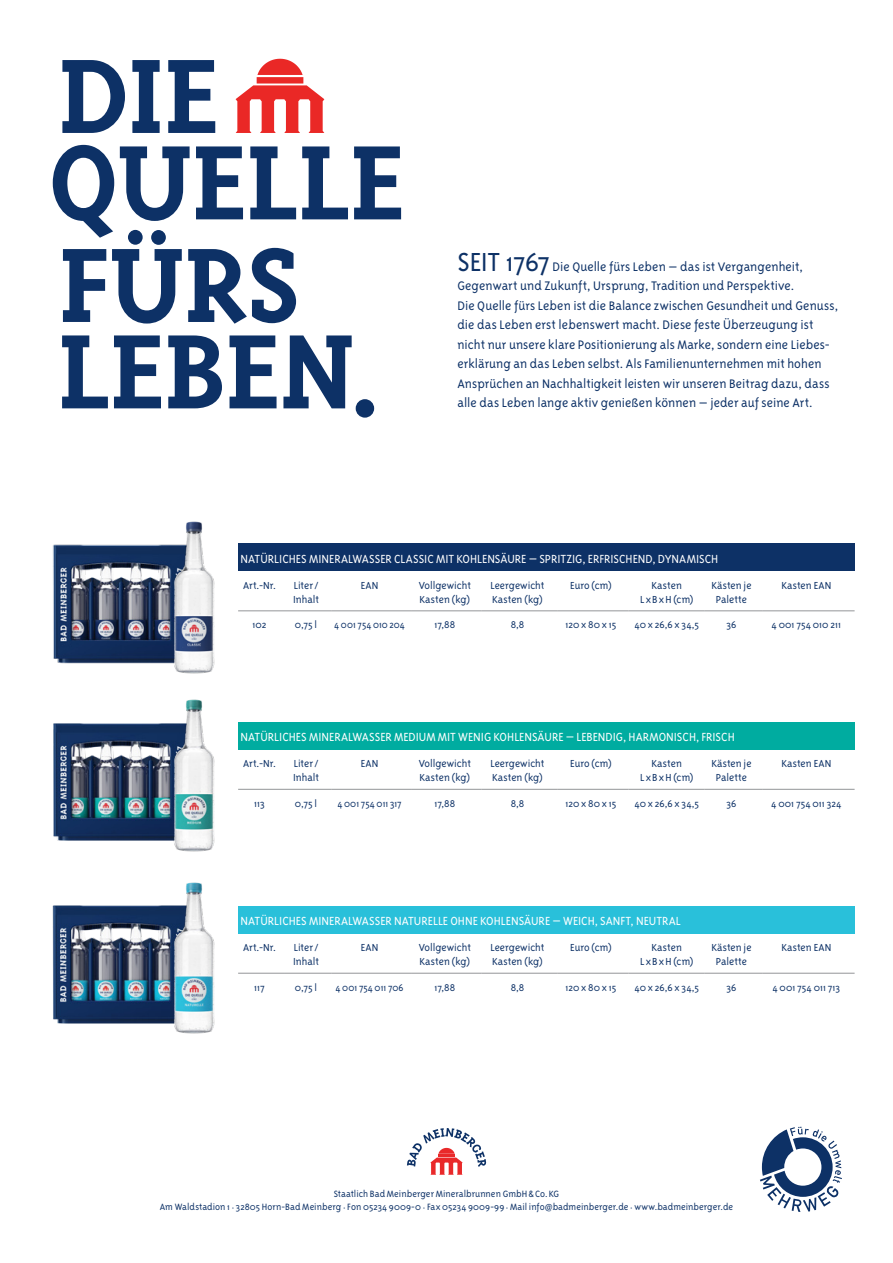
<style>
.page{position:relative;width:893px;height:1263px;background:#fff}
.page>*{position:absolute;margin:0;border:0;box-sizing:border-box;transform-origin:0 0}
.t1{font:300 14.25px/19.5px "Triplex Sans OT";letter-spacing:.005em;color:#0d3166}
.t2{font:300 13.5px "Triplex Sans OT";color:#fff}
.t3{font:300 11.7px/14.2px "Triplex Sans OT";color:#0d3166}
.t4{font:300 11.7px/14.2px "Triplex Sans OT";letter-spacing:.025em;color:#0d3166;text-align:center}
.t5{font:300 11.25px "Triplex Sans OT";letter-spacing:.005em;color:#0d3166}
.t6{font:300 11.25px "Triplex Sans OT";letter-spacing:.005em;color:#0d3166;scale:.95 1}
.t7{font:300 11.25px "Triplex Sans OT";letter-spacing:.005em;color:#0d3166;scale:.94 1}
.t8{font:300 10.5px "Triplex Sans OT";letter-spacing:.005em;color:#0d3166}
.s1{font-size:30px}
</style>
<div class="page">
<div style="left:238px;top:543px;width:617px;height:28px;background:#0d3166"></div>
<hr style="left:238px;top:610px;width:47px;height:1px;background:#939598">
<hr style="left:285px;top:610px;width:46px;height:1px;background:#939598">
<hr style="left:331px;top:610px;width:81px;height:1px;background:#939598">
<hr style="left:412px;top:610px;width:70px;height:1px;background:#939598">
<hr style="left:482px;top:610px;width:75px;height:1px;background:#939598">
<hr style="left:557px;top:610px;width:72px;height:1px;background:#939598">
<hr style="left:629px;top:610px;width:76px;height:1px;background:#939598">
<hr style="left:705px;top:610px;width:57px;height:1px;background:#939598">
<hr style="left:762px;top:610px;width:93px;height:1px;background:#939598">
<div style="left:238px;top:722px;width:617px;height:27px;background:#00aca0"></div>
<hr style="left:238px;top:789px;width:47px;height:1px;background:#939598">
<hr style="left:285px;top:789px;width:46px;height:1px;background:#939598">
<hr style="left:331px;top:789px;width:81px;height:1px;background:#939598">
<hr style="left:412px;top:789px;width:70px;height:1px;background:#939598">
<hr style="left:482px;top:789px;width:75px;height:1px;background:#939598">
<hr style="left:557px;top:789px;width:72px;height:1px;background:#939598">
<hr style="left:629px;top:789px;width:76px;height:1px;background:#939598">
<hr style="left:705px;top:789px;width:57px;height:1px;background:#939598">
<hr style="left:762px;top:789px;width:93px;height:1px;background:#939598">
<div style="left:238px;top:906px;width:617px;height:27px;background:#29c0da"></div>
<hr style="left:238px;top:973px;width:47px;height:1px;background:#939598">
<hr style="left:285px;top:973px;width:46px;height:1px;background:#939598">
<hr style="left:331px;top:973px;width:81px;height:1px;background:#939598">
<hr style="left:412px;top:973px;width:70px;height:1px;background:#939598">
<hr style="left:482px;top:973px;width:75px;height:1px;background:#939598">
<hr style="left:557px;top:973px;width:72px;height:1px;background:#939598">
<hr style="left:629px;top:973px;width:76px;height:1px;background:#939598">
<hr style="left:705px;top:973px;width:57px;height:1px;background:#939598">
<hr style="left:762px;top:973px;width:93px;height:1px;background:#939598">
<img style="left:52px;top:544px;width:108px;height:120px">
<img style="left:53px;top:723px;width:107px;height:118px">
<img style="left:52px;top:905px;width:108px;height:119px">
<img style="left:160px;top:521px;width:55px;height:153px">
<img style="left:160px;top:699px;width:55px;height:153px">
<img style="left:160px;top:882px;width:55px;height:152px">
<svg style="left:407px;top:1128px;width:79px;height:47px"></svg>
<svg style="left:235px;top:85px;width:89px;height:48px"></svg>
<div style="left:257px;top:77px;width:46px;height:7px;background:#ea2826"></div>
<svg style="left:257px;top:59px;width:46px;height:16px"></svg>
<div style="left:356px;top:399px;width:18px;height:19px;background:#0d3166;border-radius:50%"></div>
<svg style="left:62px;top:60px;width:63px;height:73px"></svg>
<svg style="left:132px;top:60px;width:28px;height:73px"></svg>
<svg style="left:168px;top:60px;width:47px;height:73px"></svg>
<svg style="left:302px;top:146px;width:46px;height:73px"></svg>
<svg style="left:354px;top:146px;width:47px;height:73px"></svg>
<svg style="left:53px;top:145px;width:243px;height:179px"></svg>
<svg style="left:62px;top:335px;width:46px;height:73px"></svg>
<svg style="left:114px;top:335px;width:47px;height:73px"></svg>
<svg style="left:168px;top:335px;width:54px;height:73px"></svg>
<svg style="left:230px;top:335px;width:47px;height:73px"></svg>
<svg style="left:283px;top:335px;width:69px;height:73px"></svg>
<svg style="left:760px;top:1127px;width:82px;height:85px"></svg>
<p class="t1" style="left:457px;top:257px;width:382px"><span class="s1">SEIT 1767</span> Die Quelle fürs Leben – das ist Vergangenheit, Gegenwart und Zukunft, Ursprung, Tradition und Perspektive.<br>Die Quelle fürs Leben ist die Balance zwischen Gesundheit und Genuss, die das Leben erst lebenswert macht. Diese feste Überzeugung ist nicht nur unsere klare Positionierung als Marke, sondern eine Liebes&shy;erklärung an das Leben selbst. Als Familienunternehmen mit hohen Ansprüchen an Nachhaltigkeit leisten wir unseren Beitrag dazu, dass alle das Leben lange aktiv genießen können – jeder auf seine Art.</p>
<p class="t2" style="left:240px;top:552px;width:479px">NATÜRLICHES MINERALWASSER CLASSIC MIT KOHLENSÄURE – SPRITZIG, ERFRISCHEND, DYNAMISCH</p>
<p class="t3" style="left:243px;top:578px;width:35px">Art.-Nr.</p>
<p class="t3" style="left:293px;top:578px;width:27px">Liter/<br>Inhalt</p>
<p class="t3" style="left:361px;top:578px;width:19px">EAN</p>
<p class="t3" style="left:419px;top:578px;width:54px">Vollgewicht<br>Kasten (kg)</p>
<p class="t3" style="left:490px;top:578px;width:55px">Leergewicht<br>Kasten (kg)</p>
<p class="t3" style="left:570px;top:578px;width:43px">Euro (cm)</p>
<p class="t4" style="left:640px;top:578px;width:55px">Kasten<br>LxBxH (cm)</p>
<p class="t3" style="left:711px;top:578px;width:42px;text-align:center">Kästen je<br>Palette</p>
<p class="t3" style="left:781px;top:578px;width:51px">Kasten EAN</p>
<p class="t5" style="left:253px;top:619px;width:15px">102</p>
<p class="t5" style="left:295px;top:619px;width:24px">0,75 l</p>
<p class="t7" style="left:334px;top:619px;width:77px">4 001 754 010 204</p>
<p class="t5" style="left:434px;top:619px;width:22px">17,88</p>
<p class="t5" style="left:511px;top:619px;width:15px">8,8</p>
<p class="t5" style="left:565px;top:619px;width:52px">120 x 80 x 15</p>
<p class="t5" style="left:634px;top:619px;width:66px">40 x 26,6 x 34,5</p>
<p class="t5" style="left:726px;top:619px;width:12px">36</p>
<p class="t5" style="left:772px;top:619px;width:71px">4 001 754 010 211</p>
<p class="t2" style="left:240px;top:730px;width:496px">NATÜRLICHES MINERALWASSER MEDIUM MIT WENIG KOHLENSÄURE – LEBENDIG, HARMONISCH, FRISCH</p>
<p class="t3" style="left:243px;top:756px;width:35px">Art.-Nr.</p>
<p class="t3" style="left:293px;top:756px;width:27px">Liter/<br>Inhalt</p>
<p class="t3" style="left:361px;top:756px;width:19px">EAN</p>
<p class="t3" style="left:419px;top:756px;width:54px">Vollgewicht<br>Kasten (kg)</p>
<p class="t3" style="left:490px;top:756px;width:55px">Leergewicht<br>Kasten (kg)</p>
<p class="t3" style="left:570px;top:756px;width:43px">Euro (cm)</p>
<p class="t4" style="left:640px;top:756px;width:55px">Kasten<br>LxBxH (cm)</p>
<p class="t3" style="left:711px;top:756px;width:42px;text-align:center">Kästen je<br>Palette</p>
<p class="t3" style="left:781px;top:756px;width:51px">Kasten EAN</p>
<p class="t5" style="left:254px;top:797px;width:12px">113</p>
<p class="t5" style="left:295px;top:797px;width:24px">0,75 l</p>
<p class="t6" style="left:337px;top:797px;width:69px">4 001 754 011 317</p>
<p class="t5" style="left:434px;top:797px;width:22px">17,88</p>
<p class="t5" style="left:511px;top:797px;width:15px">8,8</p>
<p class="t5" style="left:565px;top:797px;width:52px">120 x 80 x 15</p>
<p class="t5" style="left:634px;top:797px;width:66px">40 x 26,6 x 34,5</p>
<p class="t5" style="left:726px;top:797px;width:12px">36</p>
<p class="t5" style="left:771px;top:797px;width:72px">4 001 754 011 324</p>
<p class="t2" style="left:240px;top:914px;width:442px">NATÜRLICHES MINERALWASSER NATURELLE OHNE KOHLENSÄURE – WEICH, SANFT, NEUTRAL</p>
<p class="t3" style="left:243px;top:940px;width:35px">Art.-Nr.</p>
<p class="t3" style="left:293px;top:940px;width:27px">Liter/<br>Inhalt</p>
<p class="t3" style="left:361px;top:940px;width:19px">EAN</p>
<p class="t3" style="left:419px;top:940px;width:54px">Vollgewicht<br>Kasten (kg)</p>
<p class="t3" style="left:490px;top:940px;width:55px">Leergewicht<br>Kasten (kg)</p>
<p class="t3" style="left:570px;top:940px;width:43px">Euro (cm)</p>
<p class="t4" style="left:640px;top:940px;width:55px">Kasten<br>LxBxH (cm)</p>
<p class="t3" style="left:711px;top:940px;width:42px;text-align:center">Kästen je<br>Palette</p>
<p class="t3" style="left:781px;top:940px;width:51px">Kasten EAN</p>
<p class="t5" style="left:254px;top:981px;width:12px">117</p>
<p class="t5" style="left:295px;top:981px;width:24px">0,75 l</p>
<p class="t6" style="left:335px;top:981px;width:73px">4 001 754 011 706</p>
<p class="t5" style="left:434px;top:981px;width:22px">17,88</p>
<p class="t5" style="left:511px;top:981px;width:15px">8,8</p>
<p class="t5" style="left:565px;top:981px;width:52px">120 x 80 x 15</p>
<p class="t5" style="left:634px;top:981px;width:66px">40 x 26,6 x 34,5</p>
<p class="t5" style="left:726px;top:981px;width:12px">36</p>
<p class="t5" style="left:772px;top:981px;width:69px">4 001 754 011 713</p>
<p class="t8" style="left:334px;top:1188px;width:227px">Staatlich Bad Meinberger Mineralbrunnen GmbH&amp;Co.KG</p>
<p class="t8" style="left:160px;top:1201px;width:575px">Am Waldstadion 1 · 32805 Horn-Bad Meinberg · Fon 05234 9009-0 · Fax 05234 9009-99 · Mail info@badmeinberger.de · www.badmeinberger.de</p>
</div>
